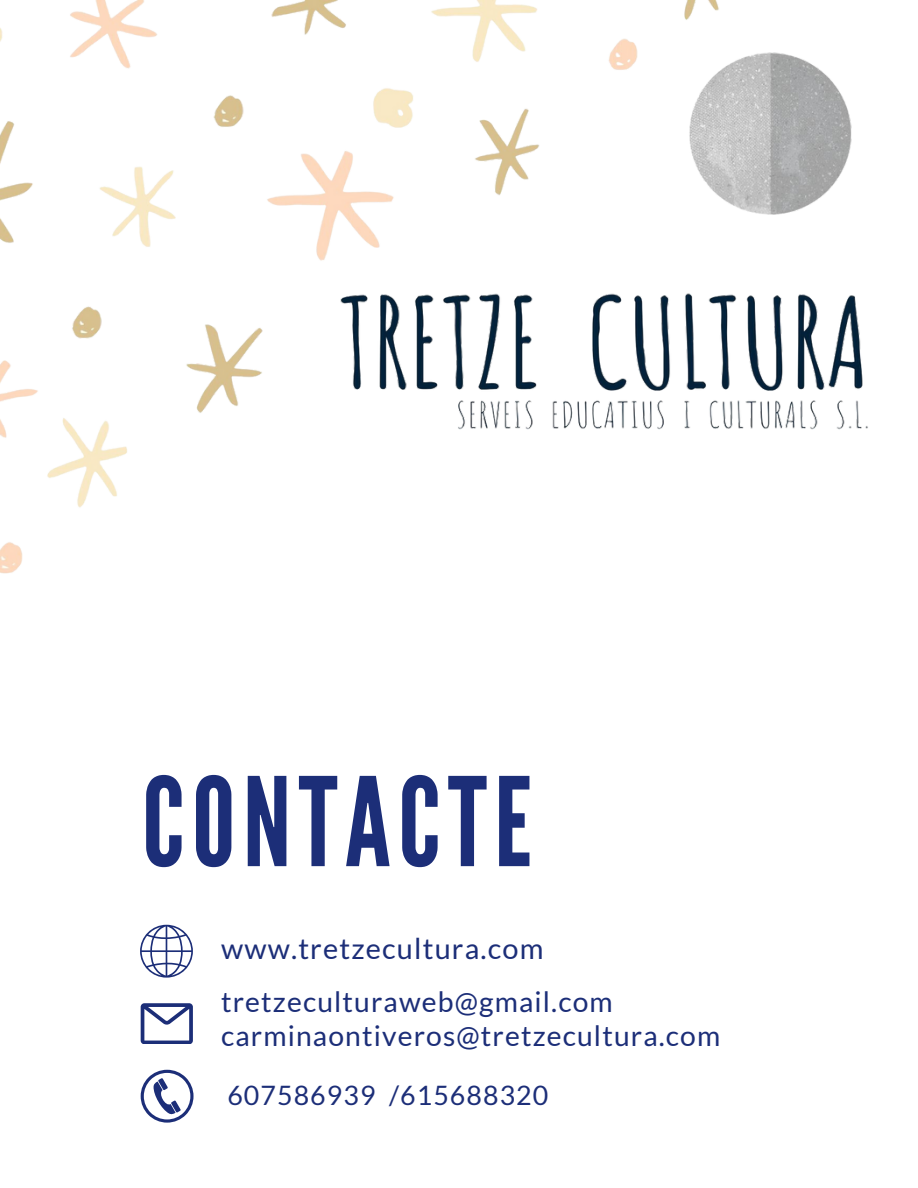
<style>
.page{position:relative;width:918px;height:1188px;background:#fff}
.page>*{position:absolute;margin:0;border:0;box-sizing:border-box;transform-origin:0 0}
.t1{font:122.85px "League Gothic";letter-spacing:.06em;color:#1c2e78}
.t2{font:28.95px "Lato";letter-spacing:.04em;color:#1c2e78}
.t3{font:28.2px "Lato";letter-spacing:.04em;color:#1c2e78}
.t4{font:26.7px "Lato";letter-spacing:.04em;color:#1c2e78}
</style>
<div class="page">
<img style="left:0;top:0;width:868px;height:574px">
<svg style="left:140px;top:925px;width:53px;height:53px"></svg>
<svg style="left:141px;top:1003px;width:51px;height:41px"></svg>
<svg style="left:141px;top:1070px;width:53px;height:53px"></svg>
<h1 class="t1" style="left:142px;top:751px;width:391px">CONTACTE</h1>
<p class="t2" style="left:221px;top:931px;width:324px">www.tretzecultura.com</p>
<p class="t3" style="left:221px;top:984px;width:393px">tretzeculturaweb@gmail.com</p>
<p class="t3" style="left:221px;top:1018px;width:501px">carminaontiveros@tretzecultura.com</p>
<p class="t4" style="left:227px;top:1079px;width:323px">607586939 /615688320</p>
</div>
